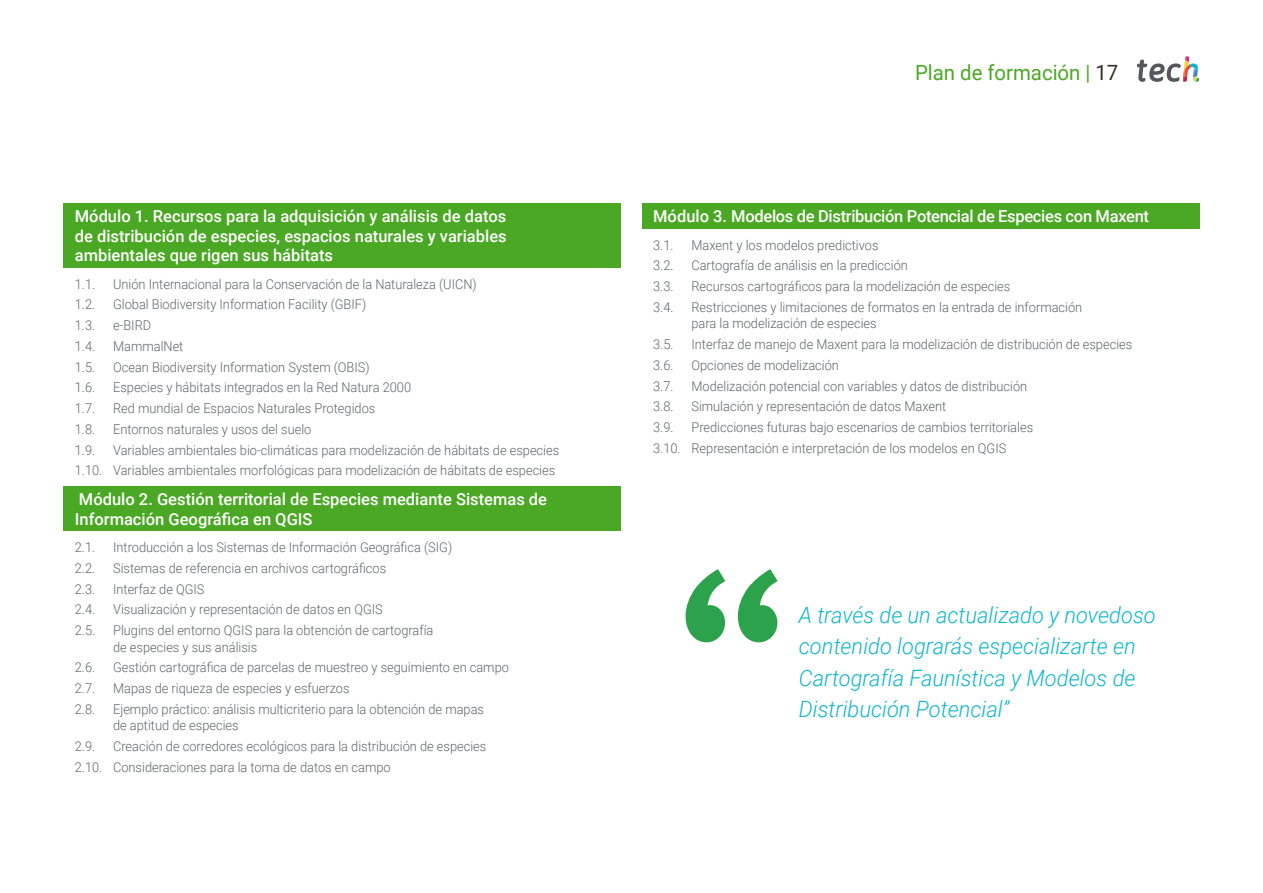
<style>
.page{position:relative;width:1263px;height:893px;background:#fff}
.page>*{position:absolute;margin:0;border:0;box-sizing:border-box;transform-origin:0 0}
.t1{font:italic 300 22.5px/31.5px "Roboto";color:#0fb6cf}
.t2{font:21px "Roboto";color:#4ba824}
.t3{font:500 16.5px/19.5px "Roboto";color:#fff;text-align:justify}
.t4{font:500 16.5px "Roboto";letter-spacing:-.02em;color:#fff}
.t5{font:300 13.5px/20.7px "Roboto";color:#61646a;scale:.95 1}
.s1{color:#312e20}
</style>
<div class="page">
<svg style="left:685px;top:569px;width:93px;height:73px"></svg>
<div style="left:64px;top:204px;width:557px;height:64px;background:#4ba824"></div>
<div style="left:64px;top:487px;width:557px;height:44px;background:#4ba824"></div>
<div style="left:642px;top:204px;width:557px;height:25px;background:#4ba824"></div>
<svg style="left:1137px;top:56px;width:62px;height:26px"></svg>
<p class="t3" style="left:75px;top:206px;width:433px">Módulo 1. Recursos para la adquisición y análisis de datos de distribución de especies, espacios naturales y variables ambientales que rigen sus hábitats</p>
<p class="t5" style="left:75px;top:273px;width:23px">1.1.</p>
<p class="t5" style="left:113px;top:273px;width:384px">Unión Internacional para la Conservación de la Naturaleza (UICN)</p>
<p class="t5" style="left:75px;top:294px;width:23px">1.2.</p>
<p class="t5" style="left:113px;top:294px;width:268px">Global Biodiversity Information Facility (GBIF)</p>
<p class="t5" style="left:75px;top:314px;width:23px">1.3.</p>
<p class="t5" style="left:113px;top:314px;width:42px">e-BIRD</p>
<p class="t5" style="left:75px;top:335px;width:23px">1.4.</p>
<p class="t5" style="left:113px;top:335px;width:75px">MammalNet</p>
<p class="t5" style="left:75px;top:356px;width:23px">1.5.</p>
<p class="t5" style="left:113px;top:356px;width:272px">Ocean Biodiversity Information System (OBIS)</p>
<p class="t5" style="left:75px;top:377px;width:23px">1.6.</p>
<p class="t5" style="left:113px;top:377px;width:315px">Especies y hábitats integrados en la Red Natura 2000</p>
<p class="t5" style="left:75px;top:397px;width:23px">1.7.</p>
<p class="t5" style="left:113px;top:397px;width:278px">Red mundial de Espacios Naturales Protegidos</p>
<p class="t5" style="left:75px;top:418px;width:23px">1.8.</p>
<p class="t5" style="left:113px;top:418px;width:210px">Entornos naturales y usos del suelo</p>
<p class="t5" style="left:75px;top:439px;width:23px">1.9.</p>
<p class="t5" style="left:75px;top:439px;width:511px;text-align:right">Variables ambientales bio-climáticas para modelización de hábitats de especies<br>1.10. Variables ambientales morfológicas para modelización de hábitats de especies</p>
<p class="t3" style="left:75px;top:489px;width:474px">Módulo 2. Gestión territorial de Especies mediante Sistemas de<br>Información Geográfica en QGIS</p>
<p class="t5" style="left:75px;top:536px;width:23px">2.1.</p>
<p class="t5" style="left:113px;top:536px;width:358px">Introducción a los Sistemas de Información Geográfica (SIG)</p>
<p class="t5" style="left:75px;top:557px;width:23px">2.2.</p>
<p class="t5" style="left:113px;top:557px;width:289px">Sistemas de referencia en archivos cartográficos</p>
<p class="t5" style="left:75px;top:578px;width:23px">2.3.</p>
<p class="t5" style="left:113px;top:578px;width:98px">Interfaz de QGIS</p>
<p class="t5" style="left:75px;top:599px;width:23px">2.4.</p>
<p class="t5" style="left:113px;top:599px;width:285px">Visualización y representación de datos en QGIS</p>
<p class="t5" style="left:75px;top:619px;width:23px">2.5.</p>
<p class="t5" style="left:113px;top:622px;width:339px;line-height:16.5px">Plugins del entorno QGIS para la obtención de cartografía de especies y sus análisis</p>
<p class="t5" style="left:75px;top:657px;width:23px">2.6.</p>
<p class="t5" style="left:113px;top:657px;width:418px">Gestión cartográfica de parcelas de muestreo y seguimiento en campo</p>
<p class="t5" style="left:75px;top:677px;width:23px">2.7.</p>
<p class="t5" style="left:113px;top:677px;width:250px">Mapas de riqueza de especies y esfuerzos</p>
<p class="t5" style="left:75px;top:698px;width:23px">2.8.</p>
<p class="t5" style="left:113px;top:700px;width:392px;line-height:16.5px">Ejemplo práctico: análisis multicriterio para la obtención de mapas de aptitud de especies</p>
<p class="t5" style="left:75px;top:735px;width:23px">2.9.</p>
<p class="t5" style="left:75px;top:735px;width:435px;text-indent:38px">Creación de corredores ecológicos para la distribución de especies<br>2.10. Consideraciones para la toma de datos en campo</p>
<h2 class="t2" style="left:915px;top:57px;width:205px">Plan de formación | <span class="s1">17</span></h2>
<p class="t4" style="left:653px;top:205px;width:497px">Módulo 3. Modelos de Distribución Potencial de Especies con Maxent</p>
<p class="t5" style="left:653px;top:234px;width:23px">3.1.</p>
<p class="t5" style="left:691px;top:234px;width:198px">Maxent y los modelos predictivos</p>
<p class="t5" style="left:653px;top:255px;width:23px">3.2.</p>
<p class="t5" style="left:691px;top:255px;width:229px">Cartografía de análisis en la predicción</p>
<p class="t5" style="left:653px;top:275px;width:23px">3.3.</p>
<p class="t5" style="left:691px;top:275px;width:337px">Recursos cartográficos para la modelización de especies</p>
<p class="t5" style="left:653px;top:296px;width:23px">3.4.</p>
<p class="t5" style="left:691px;top:298px;width:413px;line-height:16.5px">Restricciones y limitaciones de formatos en la entrada de información para la modelización de especies</p>
<p class="t5" style="left:653px;top:333px;width:23px">3.5.</p>
<p class="t5" style="left:691px;top:333px;width:466px">Interfaz de manejo de Maxent para la modelización de distribución de especies</p>
<p class="t5" style="left:653px;top:354px;width:23px">3.6.</p>
<p class="t5" style="left:691px;top:354px;width:157px">Opciones de modelización</p>
<p class="t5" style="left:653px;top:375px;width:23px">3.7.</p>
<p class="t5" style="left:691px;top:375px;width:355px">Modelización potencial con variables y datos de distribución</p>
<p class="t5" style="left:653px;top:396px;width:23px">3.8.</p>
<p class="t5" style="left:691px;top:396px;width:270px">Simulación y representación de datos Maxent</p>
<p class="t5" style="left:653px;top:416px;width:23px">3.9.</p>
<p class="t5" style="left:653px;top:416px;width:401px;text-indent:38px">Predicciones futuras bajo escenarios de cambios territoriales<br>3.10. Representación e interpretación de los modelos en QGIS</p>
<h1 class="t1" style="left:799px;top:598px;width:358px">A través de un actualizado y novedoso contenido lograrás especializarte en Cartografía Faunística y Modelos de Distribución Potencial”</h1>
</div>
